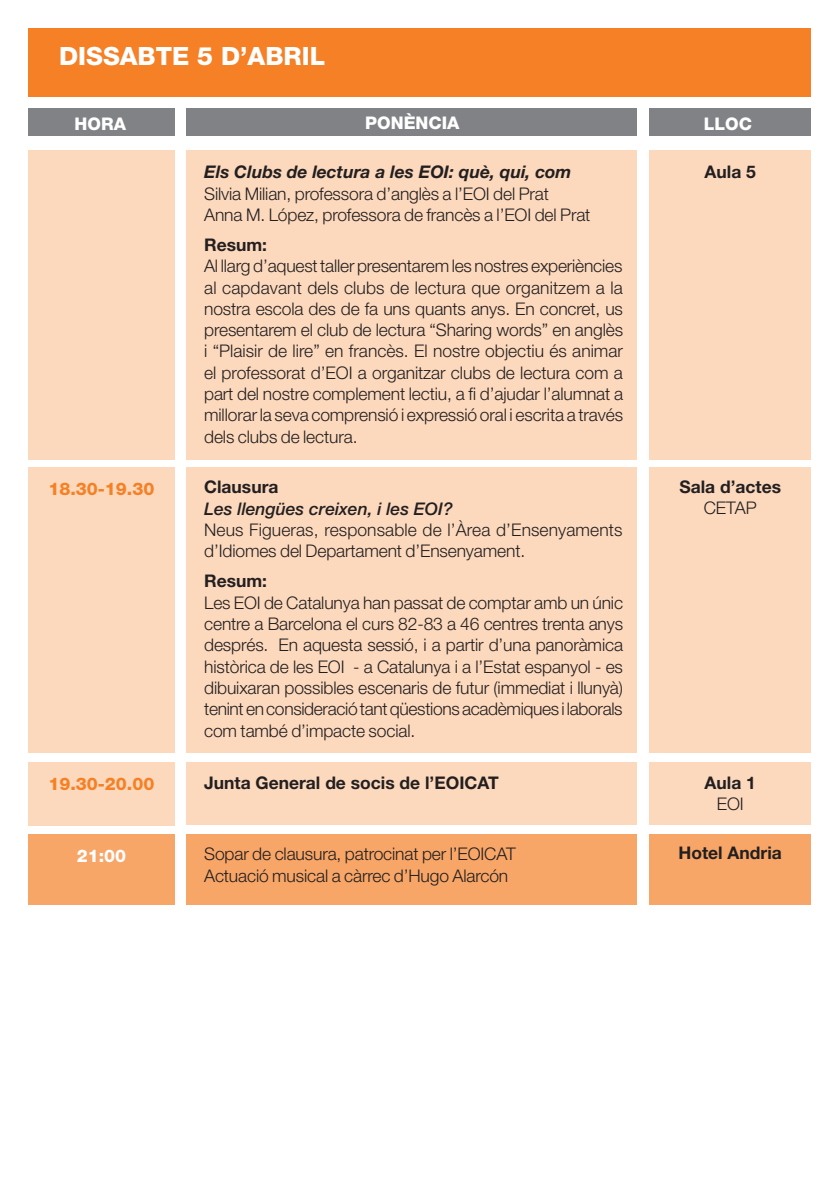
<style>
.page{position:relative;width:840px;height:1191px;background:#fff}
.page>*{position:absolute;margin:0;border:0;box-sizing:border-box;transform-origin:0 0}
.t1{font:800 25.2px "Helvetica Neue LT";color:#fff}
.BASE{font:300 17.4px/21.4px "Helvetica Neue LT";letter-spacing:-.01em;color:#231f20;text-align:justify}
.t2{font:700 17.4px/21px "Helvetica Neue LT";color:#231f20;text-align:center}
.t3{font:italic 700 17.4px "Helvetica Neue LT";color:#231f20}
.t4{font:italic 500 17.4px "Helvetica Neue LT";color:#231f20}
.t5{font:800 17.4px "Helvetica Neue LT";color:#f58025}
.t6{font:800 17.4px "Helvetica Neue LT";color:#fff}
.s1{font-weight:300}
</style>
<div class="page">
<div style="left:28px;top:28px;width:782px;height:69px;background:#f58025"></div>
<div style="left:28px;top:108px;width:146px;height:28px;background:#808285"></div>
<div style="left:648px;top:108px;width:162px;height:28px;background:#808285"></div>
<div style="left:186px;top:108px;width:450px;height:28px;background:#808285"></div>
<div style="left:28px;top:150px;width:147px;height:310px;background:#fcd9bd"></div>
<div style="left:648px;top:150px;width:162px;height:310px;background:#fcd9bd"></div>
<div style="left:186px;top:150px;width:450px;height:310px;background:#fcd9bd"></div>
<div style="left:28px;top:467px;width:146px;height:285px;background:#fcd9bd"></div>
<div style="left:648px;top:467px;width:162px;height:285px;background:#fcd9bd"></div>
<div style="left:186px;top:467px;width:450px;height:285px;background:#fcd9bd"></div>
<div style="left:28px;top:762px;width:146px;height:64px;background:#fcd9bd"></div>
<div style="left:648px;top:762px;width:162px;height:62px;background:#fcd9bd"></div>
<div style="left:186px;top:762px;width:450px;height:62px;background:#fcd9bd"></div>
<div style="left:28px;top:834px;width:146px;height:70px;background:#f8a667"></div>
<div style="left:648px;top:834px;width:162px;height:70px;background:#f8a667"></div>
<div style="left:186px;top:834px;width:450px;height:70px;background:#f8a667"></div>
<p class="t1" style="left:59px;top:41px;width:267px">DISSABTE 5 D’ABRIL</p>
<p class="t6" style="left:75px;top:113px;width:53px">HORA</p>
<p class="t6" style="left:365px;top:113px;width:96px">PONÈNCIA</p>
<p class="t6" style="left:703px;top:113px;width:50px">LLOC</p>
<p class="t3" style="left:204px;top:161px;width:368px">Els Clubs de lectura a les EOI: què, qui, com</p>
<p class="BASE" style="left:204px;top:182px;width:346px">Silvia Milian, professora d’anglès a l’EOI del Prat</p>
<p class="BASE" style="left:204px;top:204px;width:387px">Anna M. López, professora de francès a l’EOI del Prat</p>
<p class="t2" style="left:204px;top:234px;width:64px">Resum:</p>
<p class="BASE" style="left:204px;top:255px;width:420px">Al llarg d’aquest taller presentarem les nostres experiències al capdavant dels clubs de lectura que organitzem a la nostra escola des de fa uns quants anys. En concret, us presentarem el club de lectura “Sharing words” en anglès i “Plaisir de lire” en francès. El nostre objectiu és animar el professorat d’EOI a organitzar clubs de lectura com a part del nostre complement lectiu, a fi d’ajudar l’alumnat a millorar la seva comprensió i expressió oral i escrita a través dels clubs de lectura.</p>
<p class="t2" style="left:704px;top:161px;width:53px">Aula 5</p>
<p class="t5" style="left:48px;top:478px;width:107px">18.30-19.30</p>
<p class="t2" style="left:204px;top:476px;width:76px">Clausura</p>
<p class="t4" style="left:204px;top:498px;width:250px">Les llengües creixen, i les EOI?</p>
<p class="BASE" style="left:204px;top:519px;width:419px">Neus Figueras, responsable de l’Àrea d’Ensenyaments d’Idiomes del Departament d’Ensenyament.</p>
<p class="t2" style="left:204px;top:570px;width:64px">Resum:</p>
<p class="BASE" style="left:204px;top:591px;width:420px">Les EOI de Catalunya han passat de comptar amb un únic centre a Barcelona el curs 82-83 a 46 centres trenta anys després. En aquesta sessió, i a partir d’una panoràmica històrica de les EOI - a Catalunya i a l’Estat espanyol - es dibuixaran possibles escenaris de futur (immediat i llunyà) tenint en consideració tant qüestions acadèmiques i laborals com també d’impacte social.</p>
<p class="t2" style="left:679px;top:476px;width:103px">Sala d’actes<br><span class="s1">CETAP</span></p>
<p class="t5" style="left:48px;top:773px;width:107px">19.30-20.00</p>
<p class="t2" style="left:204px;top:772px;width:296px">Junta General de socis de l’EOICAT</p>
<p class="t2" style="left:704px;top:771px;width:53px">Aula 1<br><span class="s1">EOI</span></p>
<p class="t6" style="left:77px;top:845px;width:51px">21:00</p>
<p class="BASE" style="left:204px;top:843px;width:313px">Sopar de clausura, patrocinat per l’EOICAT</p>
<p class="BASE" style="left:204px;top:864px;width:305px">Actuació musical a càrrec d’Hugo Alarcón</p>
<p class="t2" style="left:678px;top:842px;width:105px">Hotel Andria</p>
</div>
